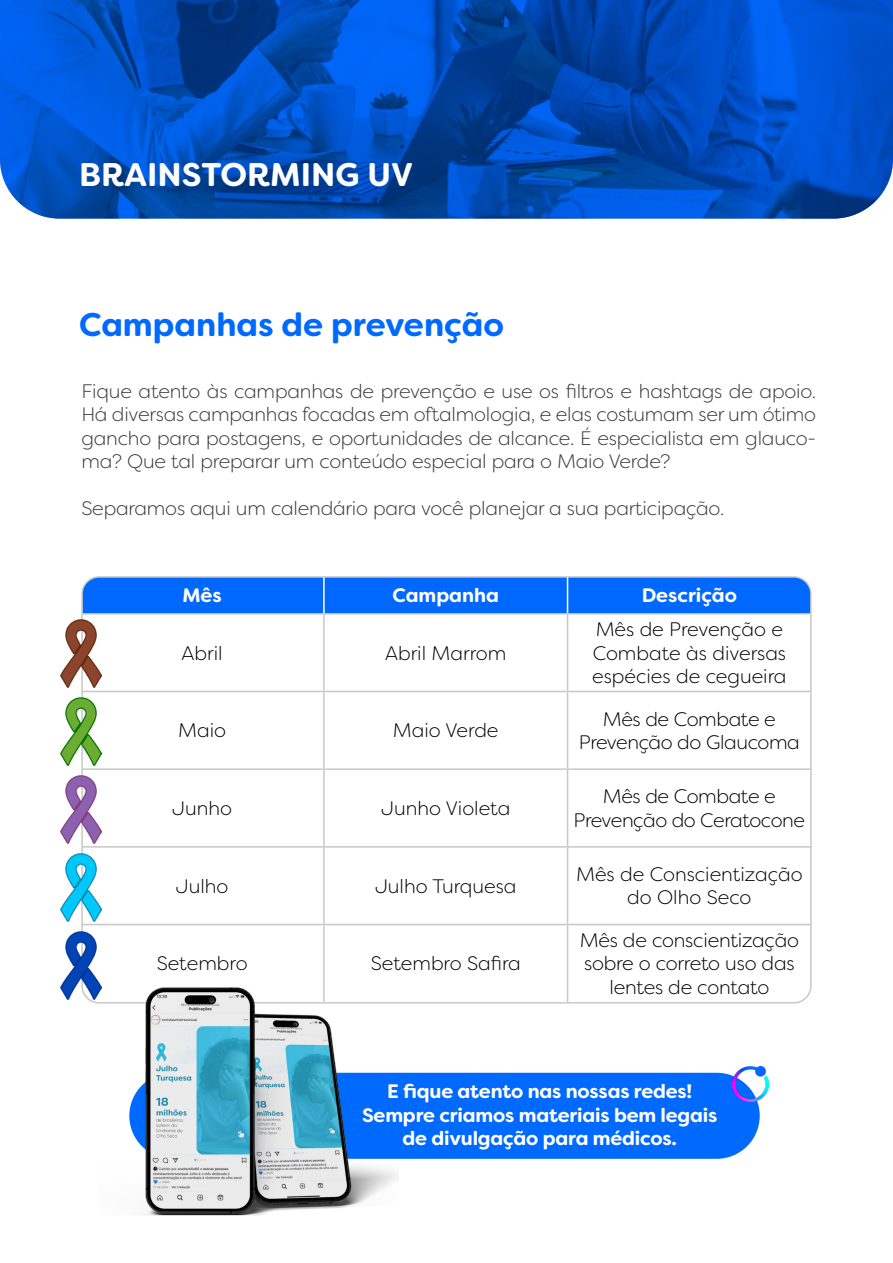
<style>
.page{position:relative;width:893px;height:1263px;background:#fff}
.page>*{position:absolute;margin:0;border:0;box-sizing:border-box;transform-origin:0 0}
.t1{font:700 32.7px "Filson Soft";color:#0069fe}
.t2{font:700 32.7px "Filson Soft";color:#fff}
.t3{font:300 19.5px/23.4px "Filson Soft";letter-spacing:-.01em;color:#383838;text-align:justify}
.t4{font:300 19.5px/23.4px "Filson Soft";letter-spacing:-.01em;color:#000;text-align:center}
.t5{font:700 19.5px/23.4px "Filson Soft";letter-spacing:-.01em;color:#fff;text-align:center}
</style>
<div class="page">
<svg style="left:0;top:0;width:893px;height:219px;background:#024ebb"></svg>
<div style="left:84px;top:579px;width:725px;height:34px;background:#0068fe"></div>
<hr style="left:323px;top:577px;width:2px;height:36px;background:#fff">
<hr style="left:567px;top:577px;width:1px;height:36px;background:#fff">
<hr style="left:82px;top:613px;width:242px;height:1px;background:#c8c8c8">
<hr style="left:324px;top:613px;width:244px;height:1px;background:#c8c8c8">
<hr style="left:568px;top:613px;width:243px;height:1px;background:#c8c8c8">
<hr style="left:323px;top:614px;width:2px;height:77px;background:#c8c8c8">
<hr style="left:567px;top:614px;width:1px;height:77px;background:#c8c8c8">
<hr style="left:82px;top:691px;width:242px;height:1px;background:#c8c8c8">
<hr style="left:324px;top:691px;width:244px;height:1px;background:#c8c8c8">
<hr style="left:323px;top:692px;width:2px;height:76px;background:#c8c8c8">
<hr style="left:568px;top:691px;width:243px;height:1px;background:#c8c8c8">
<hr style="left:567px;top:692px;width:1px;height:76px;background:#c8c8c8">
<hr style="left:82px;top:768px;width:242px;height:2px;background:#c8c8c8">
<hr style="left:324px;top:768px;width:244px;height:2px;background:#c8c8c8">
<hr style="left:323px;top:770px;width:2px;height:76px;background:#c8c8c8">
<hr style="left:568px;top:768px;width:243px;height:2px;background:#c8c8c8">
<hr style="left:567px;top:770px;width:1px;height:76px;background:#c8c8c8">
<hr style="left:82px;top:846px;width:242px;height:2px;background:#c8c8c8">
<hr style="left:324px;top:846px;width:244px;height:2px;background:#c8c8c8">
<hr style="left:323px;top:848px;width:2px;height:76px;background:#c8c8c8">
<hr style="left:568px;top:846px;width:243px;height:2px;background:#c8c8c8">
<hr style="left:567px;top:848px;width:1px;height:76px;background:#c8c8c8">
<hr style="left:82px;top:924px;width:242px;height:1px;background:#c8c8c8">
<hr style="left:324px;top:924px;width:244px;height:1px;background:#c8c8c8">
<hr style="left:323px;top:925px;width:2px;height:77px;background:#c8c8c8">
<hr style="left:568px;top:924px;width:243px;height:1px;background:#c8c8c8">
<hr style="left:567px;top:925px;width:1px;height:77px;background:#c8c8c8">
<img style="left:61px;top:619px;width:41px;height:68px">
<img style="left:61px;top:697px;width:41px;height:68px">
<img style="left:61px;top:775px;width:41px;height:68px">
<img style="left:61px;top:853px;width:41px;height:68px">
<img style="left:61px;top:931px;width:38px;height:68px">
<div style="left:129px;top:1073px;width:631px;height:86px;background:#0069fe;border-radius:43px"></div>
<img style="left:732px;top:1066px;width:36px;height:36px">
<img style="left:99px;top:980px;width:299px;height:236px">
<h1 class="t2" style="left:79px;top:154px;width:335px">BRAINSTORMING UV</h1>
<h1 class="t1" style="left:79px;top:303px;width:426px">Campanhas de prevenção</h1>
<p class="t3" style="left:81px;top:379px;width:736px">Fique atento às campanhas de prevenção e use os filtros e hashtags de apoio.<br>Há diversas campanhas focadas em oftalmologia, e elas costumam ser um ótimo gancho para postagens, e oportunidades de alcance. É especialista em glauco&shy;ma? Que tal preparar um conteúdo especial para o Maio Verde?</p>
<p class="t3" style="left:81px;top:496px;width:645px">Separamos aqui um calendário para você planejar a sua participação.</p>
<p class="t5" style="left:182px;top:584px;width:41px">Mês</p>
<p class="t5" style="left:392px;top:584px;width:108px">Campanha</p>
<p class="t5" style="left:642px;top:584px;width:97px">Descrição</p>
<p class="t4" style="left:182px;top:641px;width:43px">Abril</p>
<p class="t4" style="left:385px;top:641px;width:123px">Abril Marrom</p>
<p class="t4" style="left:592px;top:618px;width:196px;text-align:left">Mês de Prevenção e<br>Combate às diversas espécies de cegueira</p>
<p class="t4" style="left:178px;top:719px;width:49px">Maio</p>
<p class="t4" style="left:393px;top:719px;width:107px">Maio Verde</p>
<p class="t4" style="left:579px;top:707px;width:222px">Mês de Combate e<br>Prevenção do Glaucoma</p>
<p class="t4" style="left:172px;top:796px;width:61px">Junho</p>
<p class="t4" style="left:381px;top:796px;width:131px">Junho Violeta</p>
<p class="t4" style="left:574px;top:785px;width:233px">Mês de Combate e<br>Prevenção do Ceratocone</p>
<p class="t4" style="left:176px;top:874px;width:54px">Julho</p>
<p class="t4" style="left:375px;top:874px;width:143px">Julho Turquesa</p>
<p class="t4" style="left:576px;top:862px;width:228px">Mês de Conscientização do Olho Seco</p>
<p class="t4" style="left:157px;top:952px;width:92px">Setembro</p>
<p class="t4" style="left:371px;top:952px;width:152px">Setembro Safira</p>
<p class="t4" style="left:580px;top:928px;width:221px">Mês de conscientização sobre o correto uso das lentes de contato</p>
<p class="t5" style="left:362px;top:1080px;width:357px">E fique atento nas nossas redes!<br>Sempre criamos materiais bem legais de divulgação para médicos.</p>
</div>
